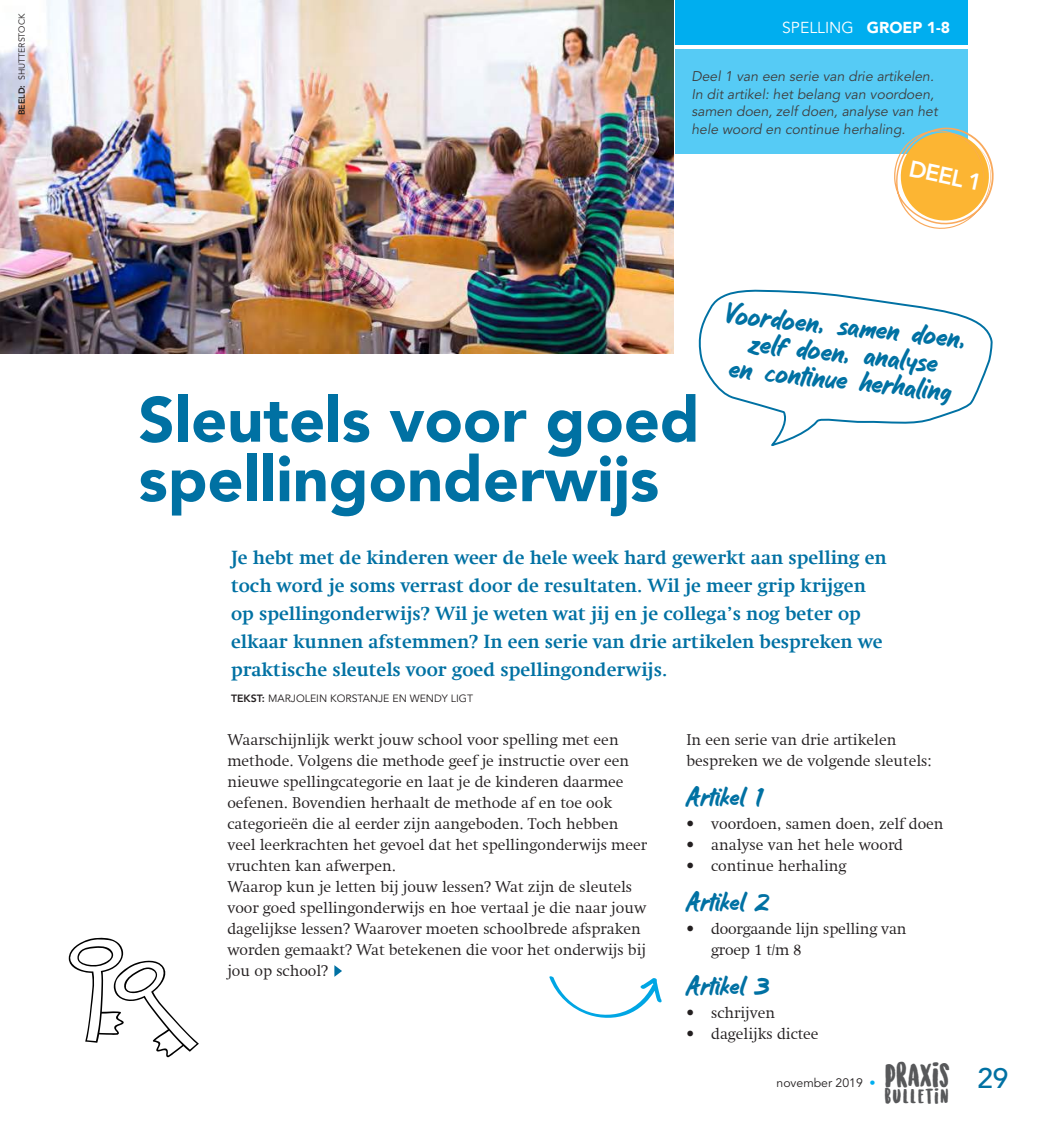
<style>
.page{position:relative;width:1042px;height:1141px;background:#fff}
.page>*{position:absolute;margin:0;border:0;box-sizing:border-box;transform-origin:0 0}
.t1{font:900 63px/59.5px "Avenir LT Std";color:#0071a3}
.t2{font:35.35px/26.9px "THEREALMAGAZINE1";color:#0071a3;text-align:center}
.t3{font:31.5px "THEREALMAGAZINE1";color:#0071a3}
.t4{font:31.15px "Sunrise International";letter-spacing:.02em;color:#57585a}
.t5{font:800 23.1px "Avenir LT Std";color:#fff}
.t6{font:700 19.25px/28px "Swift Com";color:#0071a3}
.t7{font:19.25px "Sunrise International";letter-spacing:.1em;color:#57585a}
.t8{font:300 15.75px/21px "Swift Com";color:#231f20}
.t9{font:15.75px "Avenir LT Std";color:#fff}
.t10{font:italic 14px/17.5px "Avenir LT Std";color:#3e3e3f}
.t11{font:12.25px "Avenir LT Std";color:#231f20}
.t12{font:10.5px "Avenir LT Std";color:#231f20}
.t13{font:8.75px "Avenir LT Std";color:#231f20}
.s1{font-weight:800}
.s2{font-weight:900}
.s3{color:#00aeef}
.s4{font-family:"Avenir LT Std";font-weight:500;font-size:28px;color:#0071a3}
</style>
<div class="page">
<div style="left:675px;top:50px;width:292px;height:104px;background:#56cbf5"></div>
<div style="left:675px;top:0;width:292px;height:45px;background:#00aeef"></div>
<svg style="left:334px;top:965px;width:8px;height:12px"></svg>
<svg style="left:894px;top:127px;width:100px;height:102px"></svg>
<svg style="left:549px;top:976px;width:113px;height:42px"></svg>
<img style="left:0;top:0;width:674px;height:354px">
<svg style="left:68px;top:938px;width:131px;height:120px"></svg>
<svg style="left:698px;top:289px;width:295px;height:157px"></svg>
<p class="t13" style="left:17px;top:115px;width:103px;rotate:-90deg"><span class="s1">BEELD:</span> SHUTTERSTOCK</p>
<p class="t9" style="left:782px;top:19px;width:170px">SPELLING <span class="s2">GROEP 1-8</span></p>
<p class="t10" style="left:691px;top:68px;width:248px">Deel 1 van een serie van drie artikelen.<br>In dit artikel: het belang van voordoen, samen doen, zelf doen, analyse van het hele woord en continue herhaling.</p>
<h3 class="t5" style="left:912px;top:154px;width:75px;rotate:12deg">DEEL 1</h3>
<h1 class="t1" style="left:138px;top:390px;width:563px">Sleutels voor goed spellingonderwijs</h1>
<h2 class="t2" style="left:727px;top:299px;width:245px;rotate:6deg">Voordoen, samen doen, zelf doen, analyse<br>en continue herhaling</h2>
<p class="t6" style="left:231px;top:543px;width:657px">Je hebt met de kinderen weer de hele week hard gewerkt aan spelling en toch word je soms verrast door de resultaten. Wil je meer grip krijgen op spellingonderwijs? Wil je weten wat jij en je collega’s nog beter op elkaar kunnen afstemmen? In een serie van drie artikelen bespreken we praktische sleutels voor goed spellingonderwijs.</p>
<p class="t12" style="left:231px;top:692px;width:243px"><span class="s1">TEKST:</span> MARJOLEIN KORSTANJE EN WENDY LIGT</p>
<p class="t8" style="left:227px;top:730px;width:421px">Waarschijnlijk werkt jouw school voor spelling met een methode. Volgens die methode geef je instructie over een nieuwe spellingcategorie en laat je de kinderen daarmee oefenen. Bovendien herhaalt de methode af en toe ook categorieën die al eerder zijn aangeboden. Toch hebben veel leerkrachten het gevoel dat het spellingonderwijs meer vruchten kan afwerpen.<br>Waarop kun je letten bij jouw lessen? Wat zijn de sleutels voor goed spellingonderwijs en hoe vertaal je die naar jouw dagelijkse lessen? Waarover moeten schoolbrede afspraken worden gemaakt? Wat betekenen die voor het onderwijs bij jou op school?</p>
<p class="t8" style="left:686px;top:729px;width:247px">In een serie van drie artikelen bespreken we de volgende sleutels:</p>
<h3 class="t3" style="left:686px;top:779px;width:79px">Artikel 1</h3>
<p class="t8" style="left:686px;top:814px;width:259px">• voordoen, samen doen, zelf doen</p>
<p class="t8" style="left:686px;top:835px;width:218px">• analyse van het hele woord</p>
<p class="t8" style="left:686px;top:856px;width:162px">• continue herhaling</p>
<h3 class="t3" style="left:686px;top:884px;width:85px">Artikel 2</h3>
<p class="t8" style="left:711px;top:919px;width:197px;text-indent:-25px">• doorgaande lijn spelling van groep 1 t/m 8</p>
<h3 class="t3" style="left:686px;top:968px;width:85px">Artikel 3</h3>
<p class="t8" style="left:686px;top:1003px;width:90px">• schrijven</p>
<p class="t8" style="left:686px;top:1024px;width:134px">• dagelijks dictee</p>
<p class="t11" style="left:776px;top:1075px;width:101px">november 2019 <span class="s3">•</span></p>
<h3 class="t4" style="left:885px;top:1060px;width:125px">PRAXIS <span class="s4">29</span></h3>
<p class="t7" style="left:885px;top:1088px;width:65px">BULLETIN</p>
</div>
